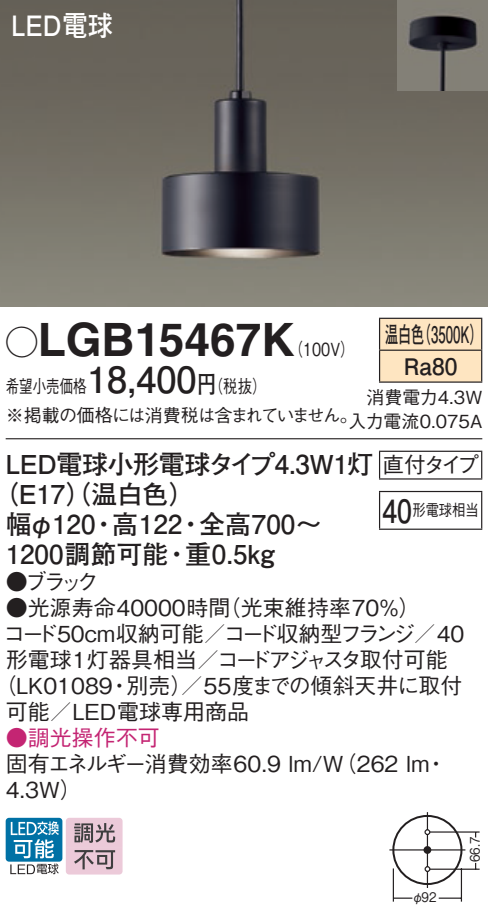
<style>
.page{position:relative;width:488px;height:922px;background:#fff}
.page>*{position:absolute;margin:0;border:0;box-sizing:border-box;transform-origin:0 0}
.t1{font:700 46px "Helvetica LT Std";color:#231f20}
.t2{font:700 28px "Futo Go B101 Pro";color:#fff;scale:.9 1}
.t3{font:700 26px "Futo Go B101 Pro";color:#231f20}
.t4{font:700 22.8px/32px "Futo Go B101 Pro";color:#231f20;text-align:center;scale:.58 1}
.t5{font:500 22px/26px "Gothic BBB Pro";color:#231f20}
.t6{font:500 22px "Gothic BBB Pro";letter-spacing:-.02em;color:#231f20}
.t7{font:500 22px "Gothic BBB Pro";color:#c42573}
.t8{font:500 18px/28px "Gothic BBB Pro";letter-spacing:-.035em;color:#231f20;scale:.75 1}
.t9{font:500 18px/24px "Gothic BBB Pro";color:#231f20;text-align:right}
.t10{font:500 18px "Gothic BBB Pro";color:#231f20;scale:.8 1}
.t11{font:500 16px "Gothic BBB Pro";color:#231f20;scale:.83 1}
.t12{font:500 13.2px "Gothic BBB Pro";color:#231f20;scale:.9 1}
.s1{font-family:"Ford Classification 1";font-weight:400;font-size:32px}
.s2{font-family:"Futo Go B101 Pro";font-weight:700;font-size:36px}
.s3{font-family:"Futo Go B101 Pro";font-weight:700;font-size:24px}
.s4{font-family:"Futo Go B101 Pro";font-weight:700;font-size:32px}
</style>
<div class="page">
<img style="left:0;top:0;width:488px;height:306px">
<img style="left:397px;top:0;width:91px;height:91px">
<div style="left:380px;top:319px;width:101px;height:62px;background:#fee5c1"></div>
<hr style="left:379px;top:317px;width:103px;height:2px;background:#231f20">
<hr style="left:379px;top:319px;width:1px;height:30px;background:#231f20">
<hr style="left:481px;top:319px;width:1px;height:30px;background:#231f20">
<hr style="left:379px;top:349px;width:103px;height:2px;background:#231f20">
<hr style="left:379px;top:351px;width:1px;height:30px;background:#231f20">
<hr style="left:481px;top:351px;width:1px;height:30px;background:#231f20">
<hr style="left:379px;top:381px;width:103px;height:2px;background:#231f20">
<hr style="left:6px;top:438px;width:476px;height:1px;background:#231f20">
<svg style="left:379px;top:452px;width:1px;height:26px"></svg>
<hr style="left:379px;top:450px;width:103px;height:2px;background:#231f20">
<svg style="left:481px;top:452px;width:1px;height:26px"></svg>
<hr style="left:379px;top:478px;width:103px;height:1px;background:#231f20">
<hr style="left:379px;top:492px;width:1px;height:36px;background:#231f20">
<hr style="left:379px;top:490px;width:103px;height:2px;background:#231f20">
<hr style="left:481px;top:492px;width:1px;height:36px;background:#231f20">
<hr style="left:379px;top:528px;width:103px;height:2px;background:#231f20">
<div style="left:392px;top:814px;width:70px;height:70px;border:2px solid #231f20;border-radius:50%"></div>
<hr style="left:389px;top:849px;width:76px;height:1px;background:#231f20">
<hr style="left:426px;top:834px;width:2px;height:32px;background:#231f20">
<svg style="left:424px;top:812px;width:6px;height:22px"></svg>
<svg style="left:424px;top:865px;width:6px;height:22px"></svg>
<svg style="left:423px;top:845px;width:8px;height:8px"></svg>
<hr style="left:429px;top:831px;width:50px;height:1px;background:#231f20">
<hr style="left:429px;top:868px;width:50px;height:1px;background:#231f20">
<hr style="left:460px;top:868px;width:2px;height:33px;background:#231f20">
<hr style="left:392px;top:868px;width:2px;height:33px;background:#231f20">
<svg style="left:394px;top:897px;width:18px;height:1px"></svg>
<svg style="left:438px;top:897px;width:23px;height:1px"></svg>
<div style="left:6px;top:817px;width:56px;height:44px;background:#0071a5;border-radius:3px"></div>
<svg style="left:10px;top:821px;width:49px;height:53px"></svg>
<svg style="left:66px;top:817px;width:56px;height:57px"></svg>
<p class="t2" style="left:11px;top:3px;width:114px">LED電球</p>
<h1 class="t1" style="left:6px;top:311px;width:290px"><span class="s1">A</span>LGB15467K</h1>
<p class="t4" style="left:385px;top:315px;width:170px">温白色（3500K）<br>Ra80</p>
<p class="t9" style="left:348px;top:383px;width:135px">消費電力4.3W入力電流0.075A</p>
<p class="t3" style="left:6px;top:443px;width:369px">LED電球小形電球タイプ4.3W1灯</p>
<p class="t3" style="left:-8px;top:473px;width:205px">（E17（）温白色）</p>
<p class="t3" style="left:6px;top:503px;width:317px">幅φ120・高122・全高700～</p>
<p class="t3" style="left:6px;top:533px;width:271px">1200調節可能・重0.5kg</p>
<p class="t5" style="left:6px;top:566px;width:94px">●ブラック</p>
<p class="t5" style="left:6px;top:592px;width:416px">●光源寿命40000時間（光束維持率70％）</p>
<p class="t6" style="left:3px;top:616px;width:462px">コード50cm収納可能／コード収納型フランジ／40</p>
<p class="t5" style="left:6px;top:644px;width:443px">形電球1灯器具相当／コードアジャスタ取付可能</p>
<p class="t5" style="left:-6px;top:670px;width:470px">（LK01089・別売）／55度までの傾斜天井に取付</p>
<p class="t5" style="left:6px;top:696px;width:245px">可能／LED電球専用商品</p>
<p class="t7" style="left:6px;top:720px;width:155px">●調光操作不可</p>
<p class="t5" style="left:6px;top:748px;width:443px">固有エネルギー消費効率60.9 lm/W（262 lm・<br>4.3W）</p>
<p class="t10" style="left:288px;top:334px;width:84px">（100V）</p>
<p class="t8" style="left:6px;top:370px;width:471px">希望小売価格<span class="s2">18,400</span><span class="s3">円</span>（税抜）<br>※掲載の価格には消費税は含まれていません。</p>
<p class="t5" style="left:382px;top:449px;width:98px">直付タイプ</p>
<p class="t11" style="left:382px;top:497px;width:118px"><span class="s4">40</span>形電球相当</p>
<p class="t12" style="left:411px;top:886px;width:29px">φ92</p>
<p class="t12" style="left:464px;top:862px;width:30px;rotate:-90deg">66.7</p>
</div>
